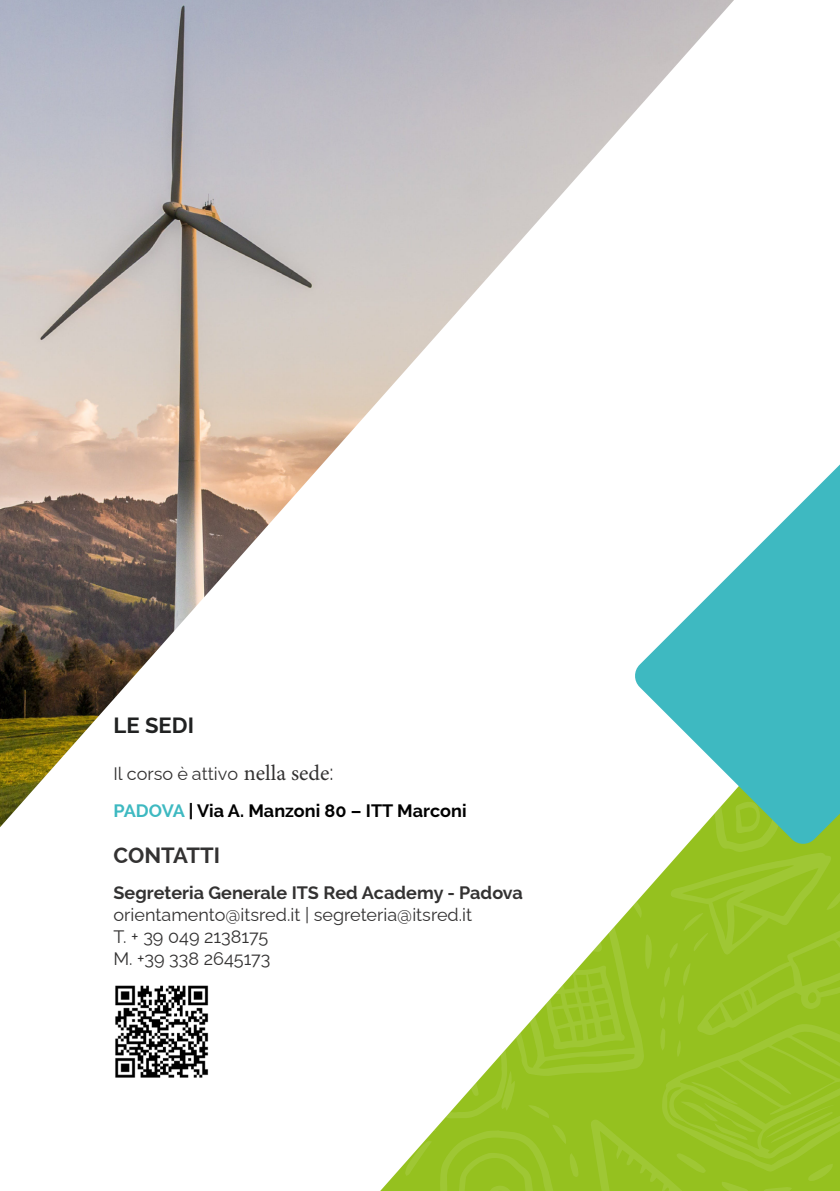
<style>
.page{position:relative;width:840px;height:1191px;background:#fff}
.page>*{position:absolute;margin:0;border:0;box-sizing:border-box;transform-origin:0 0}
.t1{font:700 22px "Raleway";letter-spacing:-.01em;color:#333232}
.t2{font:700 22px "Raleway";color:#212222}
.t3{font:18px/22px "Raleway";color:#333232}
.t4{font:700 18px/37px "Raleway";color:#000}
.t5{font:700 18px "Raleway";color:#333232}
.s1{font-weight:400;color:#333232}
.s2{font-family:"Minion Pro";font-weight:400;font-size:22px;color:#333232}
.s3{font-weight:400;font-size:22px;color:#333232}
.s4{color:#3eb9c1}
</style>
<div class="page">
<svg style="left:380px;top:845px;width:459px;height:346px"></svg>
<img style="left:0;top:0;width:733px;height:827px">
<svg style="left:633px;top:378px;width:206px;height:467px"></svg>
<div style="left:0;top:0;width:28px;height:28px;background:#adb2c5"></div>
<img style="left:115px;top:985px;width:94px;height:92px">
<p class="t2" style="left:113px;top:712px;width:82px">LE SEDI</p>
<p class="t4" style="left:113px;top:755px;width:354px"><span class="s1">Il corso è attivo</span> <span class="s2">nella sede</span><span class="s3">:<br></span><span class="s4">PADOVA</span> | Via A. Manzoni 80 – ITT Marconi</p>
<p class="t1" style="left:113px;top:843px;width:108px">CONTATTI</p>
<p class="t5" style="left:113px;top:882px;width:410px">Segreteria Generale ITS Red Academy - Padova</p>
<p class="t3" style="left:113px;top:901px;width:360px">orientamento@itsred.it | segreteria@itsred.it<br>T. + 39 049 2138175<br>M. +39 338 2645173</p>
</div>
